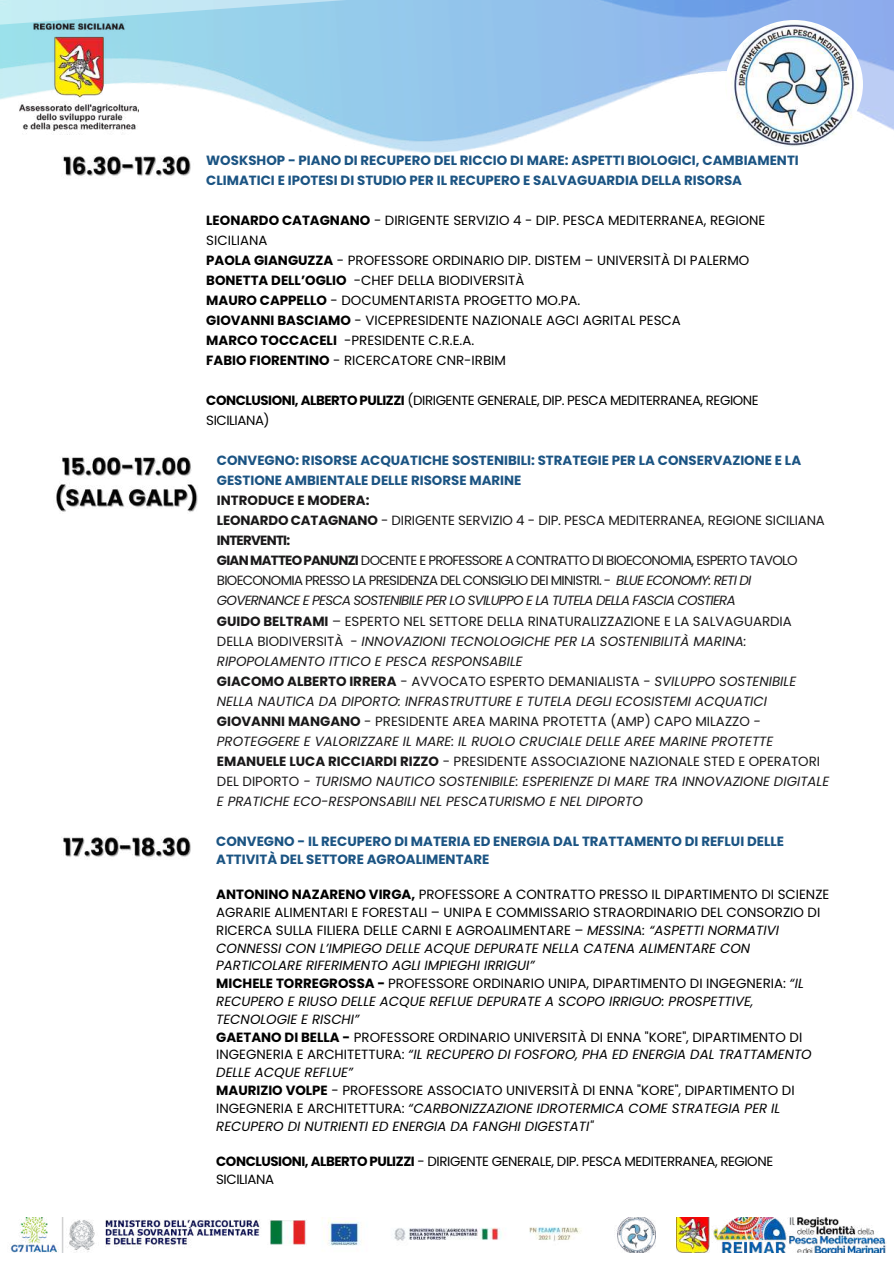
<style>
.page{position:relative;width:894px;height:1264px;background:#fff}
.page>*{position:absolute;margin:0;border:0;box-sizing:border-box;transform-origin:0 0}
.t1{font:13.35px/17.9px "Poppins";color:#000}
.t2{font:italic 13.35px/20.1px "Poppins";color:#1a191a}
.t3{font:700 13.35px/20px "Poppins";color:#1b5483}
.t4{font:13.35px/20.1px "Poppins";letter-spacing:-.03em;color:#000}
.s1{font-weight:700}
.s2{font-weight:700;font-style:normal}
.s3{font-style:normal}
.s4{font-style:italic}
</style>
<div class="page">
<img style="left:616px;top:1217px;width:40px;height:35px">
<img style="left:10px;top:1217px;width:572px;height:35px">
<img style="left:676px;top:1217px;width:210px;height:35px">
<img style="left:0;top:0;width:893px;height:153px">
<img style="left:19px;top:15px;width:119px;height:119px">
<img style="left:725px;top:20px;width:137px;height:129px;border-radius:50%">
<img style="left:62px;top:149px;width:131px;height:28px">
<img style="left:55px;top:457px;width:143px;height:55px">
<img style="left:63px;top:836px;width:128px;height:22px">
<p class="t3" style="left:206px;top:150px;width:594px">WOSKSHOP - PIANO DI RECUPERO DEL RICCIO DI MARE: ASPETTI BIOLOGICI, CAMBIAMENTI<br>CLIMATICI E IPOTESI DI STUDIO PER IL RECUPERO E SALVAGUARDIA DELLA RISORSA</p>
<p class="t1" style="left:206px;top:210px;width:560px;line-height:20.1px"><span class="s1">LEONARDO CATAGNANO</span> - DIRIGENTE SERVIZIO 4 - DIP. PESCA MEDITERRANEA, REGIONE SICILIANA<br><span class="s1">PAOLA GIANGUZZA</span> - PROFESSORE ORDINARIO DIP. DISTEM – UNIVERSITÀ DI PALERMO <span class="s1">BONETTA DELL’OGLIO</span> -CHEF DELLA BIODIVERSITÀ<br><span class="s1">MAURO CAPPELLO</span> - DOCUMENTARISTA PROGETTO MO.PA.<br><span class="s1">GIOVANNI BASCIAMO</span> - VICEPRESIDENTE NAZIONALE AGCI AGRITAL PESCA<br><span class="s1">MARCO TOCCACELI</span> -PRESIDENTE C.R.E.A.<br><span class="s1">FABIO FIORENTINO</span> - RICERCATORE CNR-IRBIM</p>
<p class="t4" style="left:206px;top:390px;width:554px"><span class="s1">CONCLUSIONI, ALBERTO PULIZZI</span> (DIRIGENTE GENERALE, DIP. PESCA MEDITERRANEA, REGIONE<br>SICILIANA)</p>
<p class="t3" style="left:217px;top:450px;width:585px">CONVEGNO: RISORSE ACQUATICHE SOSTENIBILI: STRATEGIE PER LA CONSERVAZIONE E LA<br>GESTIONE AMBIENTALE DELLE RISORSE MARINE</p>
<p class="t2" style="left:217px;top:490px;width:613px"><span class="s2">INTRODUCE E MODERA:<br>LEONARDO CATAGNANO</span> <span class="s3">- DIRIGENTE SERVIZIO 4 - DIP. PESCA MEDITERRANEA, REGIONE SICILIANA </span><span class="s2">INTERVENTI:<br>GIAN MATTEO PANUNZI</span> <span class="s3">DOCENTE E PROFESSORE A CONTRATTO DI BIOECONOMIA, ESPERTO TAVOLO BIOECONOMIA PRESSO LA PRESIDENZA DEL CONSIGLIO DEI MINISTRI. -</span> BLUE ECONOMY: RETI DI GOVERNANCE E PESCA SOSTENIBILE PER LO SVILUPPO E LA TUTELA DELLA FASCIA COSTIERA<br><span class="s2">GUIDO BELTRAMI</span> <span class="s3">– ESPERTO NEL SETTORE DELLA RINATURALIZZAZIONE E LA SALVAGUARDIA DELLA BIODIVERSITÀ -</span> INNOVAZIONI TECNOLOGICHE PER LA SOSTENIBILITÀ MARINA:<br>RIPOPOLAMENTO ITTICO E PESCA RESPONSABILE<br><span class="s2">GIACOMO ALBERTO IRRERA</span> <span class="s3">- AVVOCATO ESPERTO DEMANIALISTA -</span> SVILUPPO SOSTENIBILE NELLA NAUTICA DA DIPORTO: INFRASTRUTTURE E TUTELA DEGLI ECOSISTEMI ACQUATICI <span class="s2">GIOVANNI MANGANO</span> <span class="s3">- PRESIDENTE AREA MARINA PROTETTA (AMP) CAPO MILAZZO</span> - PROTEGGERE E VALORIZZARE IL MARE: IL RUOLO CRUCIALE DELLE AREE MARINE PROTETTE <span class="s2">EMANUELE LUCA RICCIARDI RIZZO</span> <span class="s3">- PRESIDENTE ASSOCIAZIONE NAZIONALE STED E OPERATORI DEL DIPORTO</span> - TURISMO NAUTICO SOSTENIBILE: ESPERIENZE DI MARE TRA INNOVAZIONE DIGITALE E PRATICHE ECO-RESPONSABILI NEL PESCATURISMO E NEL DIPORTO</p>
<p class="t3" style="left:216px;top:832px;width:569px;line-height:17.9px">CONVEGNO - IL RECUPERO DI MATERIA ED ENERGIA DAL TRATTAMENTO DI REFLUI DELLE<br>ATTIVITÀ DEL SETTORE AGROALIMENTARE</p>
<p class="t1" style="left:216px;top:885px;width:614px"><span class="s1">ANTONINO NAZARENO VIRGA,</span> PROFESSORE A CONTRATTO PRESSO IL DIPARTIMENTO DI SCIENZE AGRARIE ALIMENTARI E FORESTALI – UNIPA E COMMISSARIO STRAORDINARIO DEL CONSORZIO DI RICERCA SULLA FILIERA DELLE CARNI E AGROALIMENTARE – <span class="s4">MESSINA: “ASPETTI NORMATIVI CONNESSI CON L’IMPIEGO DELLE ACQUE DEPURATE NELLA CATENA ALIMENTARE CON PARTICOLARE RIFERIMENTO AGLI IMPIEGHI IRRIGUI”<br></span><span class="s1">MICHELE TORREGROSSA -</span> PROFESSORE ORDINARIO UNIPA, DIPARTIMENTO DI INGEGNERIA: <span class="s4">“IL RECUPERO E RIUSO DELLE ACQUE REFLUE DEPURATE A SCOPO IRRIGUO: PROSPETTIVE, TECNOLOGIE E RISCHI”<br></span><span class="s1">GAETANO DI BELLA -</span> PROFESSORE ORDINARIO UNIVERSITÀ DI ENNA "KORE", DIPARTIMENTO DI INGEGNERIA E ARCHITETTURA: <span class="s4">“IL RECUPERO DI FOSFORO, PHA ED ENERGIA DAL TRATTAMENTO DELLE ACQUE REFLUE”<br></span><span class="s1">MAURIZIO VOLPE</span> - PROFESSORE ASSOCIATO UNIVERSITÀ DI ENNA "KORE", DIPARTIMENTO DI INGEGNERIA E ARCHITETTURA: <span class="s4">“CARBONIZZAZIONE IDROTERMICA COME STRATEGIA PER IL RECUPERO DI NUTRIENTI ED ENERGIA DA FANGHI DIGESTATI"</span></p>
<p class="t4" style="left:216px;top:1152px;width:558px;line-height:17.9px"><span class="s1">CONCLUSIONI, ALBERTO PULIZZI</span> - DIRIGENTE GENERALE, DIP. PESCA MEDITERRANEA, REGIONE<br>SICILIANA</p>
</div>
